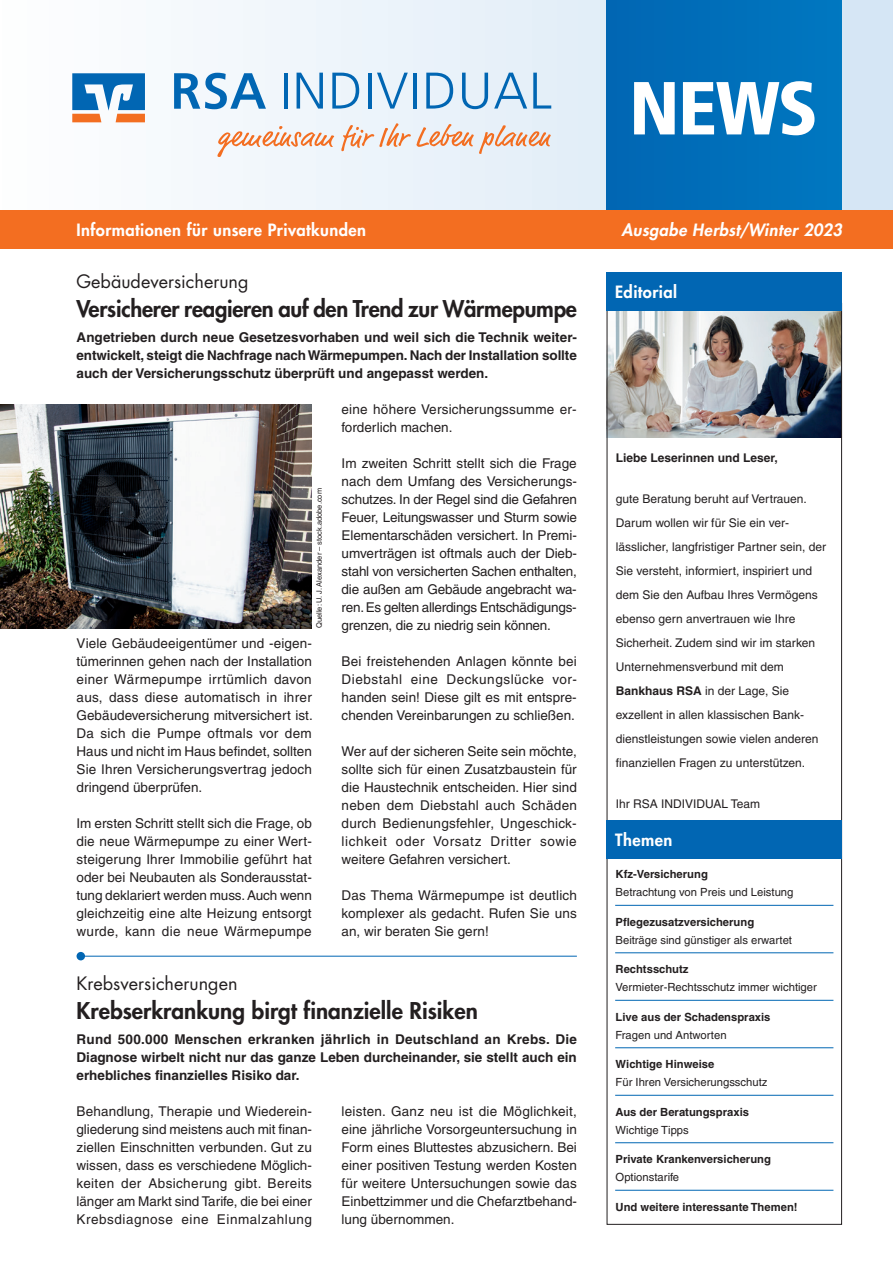
<style>
.page{position:relative;width:893px;height:1263px;background:#fff}
.page>*{position:absolute;margin:0;border:0;box-sizing:border-box;transform-origin:0 0}
.t1{font:800 22.5px "Futura LT";letter-spacing:-.01em;color:#231f20}
.t2{font:18px "Futura LT";color:#231f20}
.t3{font:800 16.5px "Futura LT";letter-spacing:.025em;color:#fff}
.t4{font:italic 800 16.5px "Futura LT";letter-spacing:.02em;color:#fff}
.t5{font:13.5px/18px "Helvetica LT";color:#231f20;text-align:justify}
.t6{font:700 13.5px/18px "Helvetica LT";color:#231f20;text-align:justify}
.t7{font:12px/24px "Helvetica LT";color:#231f20}
.t8{font:700 12px "Helvetica LT";color:#231f20}
.t9{font:11.25px "Helvetica LT";color:#231f20}
.t10{font:700 11.25px "Helvetica LT";color:#231f20}
.t11{font:7.5px "Helvetica LT";color:#231f20}
.s1{font-weight:700}
</style>
<div class="page">
<img style="left:609px;top:311px;width:231px;height:126px">
<svg style="left:72px;top:0;width:821px;height:210px"></svg>
<svg style="left:72px;top:73px;width:73px;height:49px"></svg>
<svg style="left:174px;top:73px;width:92px;height:36px"></svg>
<hr style="left:284px;top:73px;width:3px;height:36px;background:#0166b3">
<svg style="left:297px;top:73px;width:26px;height:36px"></svg>
<svg style="left:332px;top:73px;width:27px;height:36px"></svg>
<hr style="left:368px;top:73px;width:3px;height:36px;background:#0166b3">
<svg style="left:377px;top:73px;width:31px;height:36px"></svg>
<hr style="left:413px;top:73px;width:4px;height:36px;background:#0166b3">
<svg style="left:426px;top:73px;width:27px;height:36px"></svg>
<svg style="left:462px;top:73px;width:26px;height:36px"></svg>
<svg style="left:494px;top:73px;width:33px;height:36px"></svg>
<svg style="left:533px;top:73px;width:18px;height:36px"></svg>
<svg style="left:217px;top:126px;width:117px;height:31px"></svg>
<svg style="left:341px;top:123px;width:210px;height:31px;background:#ead7ce"></svg>
<div style="left:607px;top:0;width:235px;height:213px;background:#006fb9"></div>
<svg style="left:634px;top:81px;width:180px;height:54px"></svg>
<div style="left:0;top:210px;width:893px;height:38px;background:#f36e21"></div>
<div style="left:607px;top:272px;width:235px;height:39px;background:#0166b3"></div>
<div style="left:607px;top:821px;width:235px;height:38px;background:#0166b3"></div>
<hr style="left:615px;top:905px;width:218px;height:1px;background:#0166b3">
<hr style="left:615px;top:952px;width:218px;height:1px;background:#0166b3">
<hr style="left:615px;top:1000px;width:218px;height:1px;background:#0166b3">
<hr style="left:615px;top:1047px;width:218px;height:1px;background:#0166b3">
<hr style="left:615px;top:1095px;width:218px;height:1px;background:#0166b3">
<hr style="left:615px;top:1142px;width:218px;height:1px;background:#0166b3">
<hr style="left:615px;top:1190px;width:218px;height:1px;background:#0166b3">
<hr style="left:80px;top:956px;width:497px;height:1px;background:#0166b3">
<div style="left:77px;top:952px;width:8px;height:8px;background:#0166b3;border-radius:50%"></div>
<img style="left:0;top:404px;width:312px;height:224px">
<p class="t3" style="left:77px;top:218px;width:291px">Informationen für unsere Privatkunden</p>
<h2 class="t2" style="left:77px;top:270px;width:174px">Gebäudeversicherung</h2>
<h1 class="t1" style="left:77px;top:293px;width:502px">Versicherer reagieren auf den Trend zur Wärmepumpe</h1>
<p class="t6" style="left:77px;top:328px;width:502px">Angetrieben durch neue Gesetzesvorhaben und weil sich die Technik weiter&shy;entwickelt, steigt die Nachfrage nach Wärmepumpen. Nach der Installation sollte auch der Versicherungsschutz überprüft und angepasst werden.</p>
<p class="t11" style="left:315px;top:628px;width:141px;rotate:-90deg">Quelle: U. J. Alexander – stock.adobe.com</p>
<p class="t5" style="left:77px;top:634px;width:238px;text-align:left">Viele Gebäudeeigentümer und -eigen&shy;tümerinnen gehen nach der Installation einer Wärmepumpe irrtümlich davon aus, dass diese automatisch in ihrer Gebäudeversicherung mitversichert ist.<br>Da sich die Pumpe oftmals vor dem Haus und nicht im Haus befindet, sollten Sie Ihren Versicherungsvertrag jedoch dringend überprüfen.</p>
<p class="t5" style="left:77px;top:814px;width:237px">Im ersten Schritt stellt sich die Frage, ob die neue Wärmepumpe zu einer Wert&shy;steigerung Ihrer Immobilie geführt hat oder bei Neubauten als Sonderausstat&shy;tung deklariert werden muss. Auch wenn gleichzeitig eine alte Heizung entsorgt wurde, kann die neue Wärmepumpe</p>
<p class="t5" style="left:342px;top:400px;width:235px">eine höhere Versicherungssumme er&shy;forderlich machen.</p>
<p class="t5" style="left:342px;top:454px;width:237px">Im zweiten Schritt stellt sich die Frage nach dem Umfang des Versicherungs&shy;schutzes. In der Regel sind die Gefahren Feuer, Leitungswasser und Sturm sowie Elementarschäden versichert. In Premi&shy;umverträgen ist oftmals auch der Dieb&shy;stahl von versicherten Sachen enthalten, die außen am Gebäude angebracht wa&shy;ren. Es gelten allerdings Entschädigungs&shy;grenzen, die zu niedrig sein können.</p>
<p class="t5" style="left:342px;top:652px;width:237px">Bei freistehenden Anlagen könnte bei Diebstahl eine Deckungslücke vor&shy;handen sein! Diese gilt es mit entspre&shy;chenden Vereinbarungen zu schließen.</p>
<p class="t5" style="left:342px;top:742px;width:237px">Wer auf der sicheren Seite sein möchte, sollte sich für einen Zusatzbaustein für die Haustechnik entscheiden. Hier sind neben dem Diebstahl auch Schäden durch Bedienungsfehler, Ungeschick&shy;lichkeit oder Vorsatz Dritter sowie weitere Gefahren versichert.</p>
<p class="t5" style="left:342px;top:886px;width:237px">Das Thema Wärmepumpe ist deutlich komplexer als gedacht. Rufen Sie uns an, wir beraten Sie gern!</p>
<h2 class="t2" style="left:77px;top:972px;width:162px">Krebsversicherungen</h2>
<h1 class="t1" style="left:77px;top:995px;width:403px">Krebserkrankung birgt finanzielle Risiken</h1>
<p class="t6" style="left:77px;top:1030px;width:502px">Rund 500.000 Menschen erkranken jährlich in Deutschland an Krebs. Die Diagnose wirbelt nicht nur das ganze Leben durcheinander, sie stellt auch ein erhebliches finanzielles Risiko dar.</p>
<p class="t5" style="left:77px;top:1102px;width:237px">Behandlung, Therapie und Wiederein&shy;gliederung sind meistens auch mit finan&shy;ziellen Einschnitten verbunden. Gut zu wissen, dass es verschiedene Möglich&shy;keiten der Absicherung gibt. Bereits länger am Markt sind Tarife, die bei einer Krebsdiagnose eine Einmalzahlung</p>
<p class="t5" style="left:342px;top:1102px;width:237px">leisten. Ganz neu ist die Möglichkeit, eine jährliche Vorsorgeuntersuchung in Form eines Bluttestes abzusichern. Bei einer positiven Testung werden Kosten für weitere Untersuchungen sowie das Einbettzimmer und die Chefarztbehand&shy;lung übernommen.</p>
<p class="t4" style="left:622px;top:219px;width:222px">Ausgabe Herbst/Winter 2023</p>
<p class="t3" style="left:615px;top:281px;width:63px">Editorial</p>
<p class="t8" style="left:616px;top:450px;width:163px">Liebe Leserinnen und Leser,</p>
<p class="t7" style="left:616px;top:487px;width:212px">gute Beratung beruht auf Vertrauen.<br>Darum wollen wir für Sie ein ver&shy;lässlicher, langfristiger Partner sein, der Sie versteht, informiert, inspiriert und dem Sie den Aufbau Ihres Vermögens ebenso gern anvertrauen wie Ihre Sicherheit. Zudem sind wir im starken Unternehmensverbund mit dem <span class="s1">Bankhaus RSA</span> in der Lage, Sie exzellent in allen klassischen Bank&shy;dienstleistungen sowie vielen anderen finanziellen Fragen zu unterstützen.</p>
<p class="t7" style="left:616px;top:792px;width:146px">Ihr RSA INDIVIDUAL Team</p>
<p class="t3" style="left:615px;top:829px;width:59px">Themen</p>
<p class="t10" style="left:616px;top:868px;width:94px">Kfz-Versicherung</p>
<p class="t9" style="left:616px;top:886px;width:179px">Betrachtung von Preis und Leistung</p>
<p class="t10" style="left:616px;top:915px;width:140px">Pflegezusatzversicherung</p>
<p class="t9" style="left:616px;top:933px;width:178px">Beiträge sind günstiger als erwartet</p>
<p class="t10" style="left:616px;top:962px;width:74px">Rechtsschutz</p>
<p class="t9" style="left:616px;top:981px;width:203px">Vermieter-Rechtsschutz immer wichtiger</p>
<p class="t10" style="left:616px;top:1010px;width:156px">Live aus der Schadenspraxis</p>
<p class="t9" style="left:616px;top:1028px;width:113px">Fragen und Antworten</p>
<p class="t10" style="left:616px;top:1057px;width:100px">Wichtige Hinweise</p>
<p class="t9" style="left:616px;top:1076px;width:153px">Für Ihren Versicherungsschutz</p>
<p class="t10" style="left:616px;top:1105px;width:135px">Aus der Beratungspraxis</p>
<p class="t9" style="left:616px;top:1123px;width:75px">Wichtige Tipps</p>
<p class="t10" style="left:616px;top:1152px;width:157px">Private Krankenversicherung</p>
<p class="t9" style="left:616px;top:1171px;width:65px">Optionstarife</p>
<p class="t10" style="left:616px;top:1200px;width:184px">Und weitere interessante Themen!</p>
</div>
